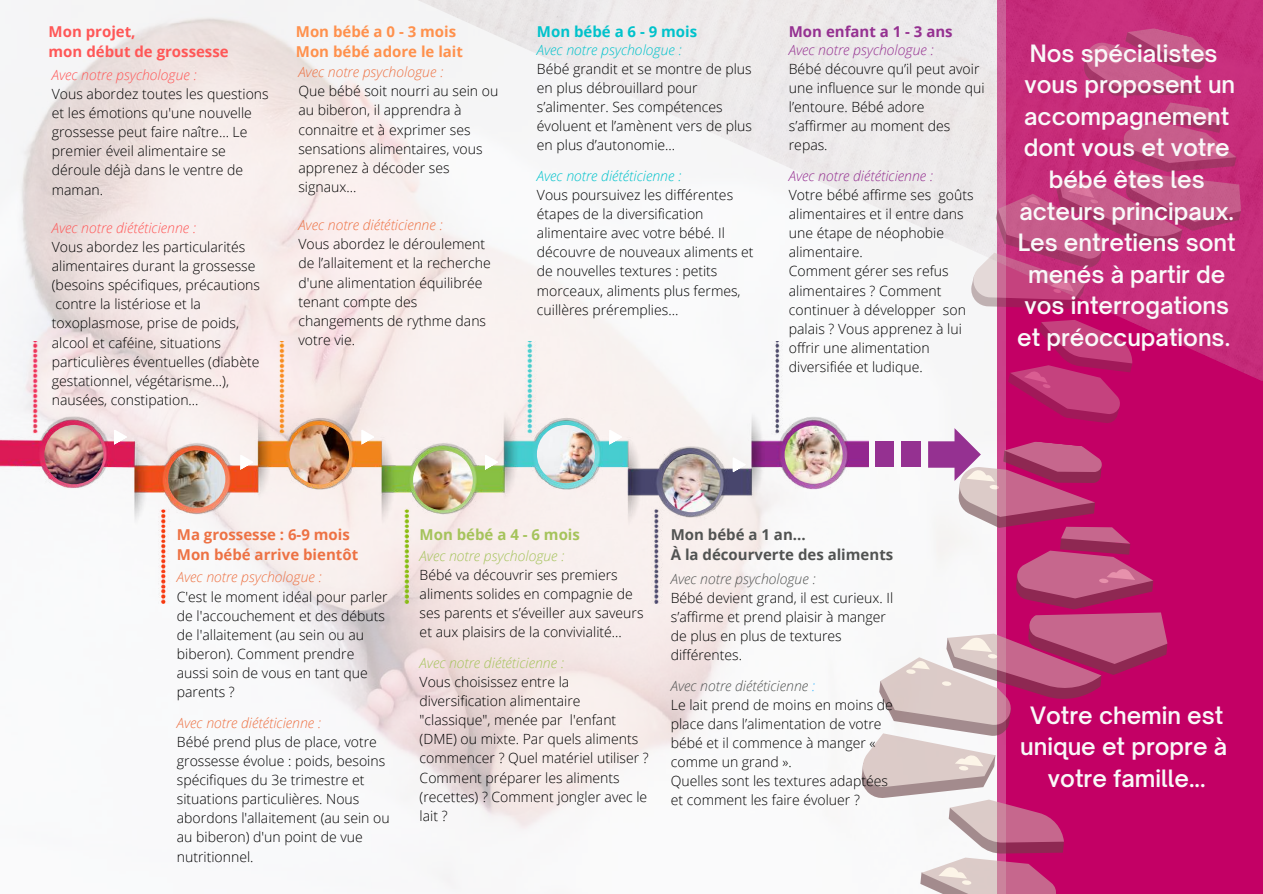
<style>
.page{position:relative;width:1263px;height:894px;background:#fff}
.page>*{position:absolute;margin:0;border:0;box-sizing:border-box;transform-origin:0 0}
.t1{font:600 22.95px/31.5px "Open Sauce One";color:#f9f9f9;text-align:center}
.t2{font:700 15px/20.2px "Open Sans";color:#ed7244}
.t3{font:700 15px/20.2px "Open Sans";color:#515352}
.t4{font:700 15px/20.2px "Open Sans";color:#ff914d}
.t5{font:700 15px/20.2px "Open Sans";color:#ff5757}
.t6{font:700 15px "Open Sans";color:#953191}
.t7{font:700 15px "Open Sans";color:#a5c35b}
.t8{font:700 15px "Open Sans";color:#00c2cb}
.t9{font:300 14.1px/19px "Open Sans";color:#000}
.t10{font:italic 300 14.1px "Open Sans";color:#ed7244}
.t11{font:italic 300 14.1px "Open Sans";color:#ff5757}
.t12{font:italic 300 14.1px "Open Sans";color:#a5c35b}
.t13{font:italic 300 14.1px "Open Sans";color:#00c2cb}
.t14{font:italic 300 14.1px "Open Sans";color:#953191}
.t15{font:italic 300 14.1px "Open Sans";color:#515352}
.s1{font-style:italic;color:#515352}
.s2{font-style:italic;color:#38b6ff}
</style>
<div class="page">
<div style="left:997px;top:0;width:266px;height:893px;background:#c30065"></div>
<img style="left:10px;top:0;width:733px;height:889px">
<img style="left:406px;top:0;width:541px;height:341px">
<img style="left:0;top:341px;width:849px;height:262px">
<img style="left:44px;top:425px;width:60px;height:59px;border-radius:50%">
<img style="left:168px;top:450px;width:57px;height:57px;border-radius:50%">
<img style="left:289px;top:425px;width:60px;height:59px;border-radius:50%">
<img style="left:413px;top:450px;width:60px;height:60px;border-radius:50%">
<img style="left:537px;top:425px;width:58px;height:58px;border-radius:50%">
<img style="left:662px;top:454px;width:58px;height:58px;border-radius:50%">
<img style="left:785px;top:425px;width:58px;height:58px;border-radius:50%">
<svg style="left:849px;top:440px;width:319px;height:358px"></svg>
<svg style="left:886px;top:464px;width:258px;height:429px"></svg>
<svg style="left:928px;top:440px;width:53px;height:41px"></svg>
<div style="left:875px;top:441px;width:19px;height:25px;background:#953191"></div>
<svg style="left:107px;top:425px;width:21px;height:20px"></svg>
<svg style="left:234px;top:450px;width:20px;height:20px"></svg>
<svg style="left:355px;top:425px;width:20px;height:20px"></svg>
<svg style="left:478px;top:450px;width:21px;height:20px"></svg>
<svg style="left:602px;top:425px;width:21px;height:20px"></svg>
<svg style="left:726px;top:453px;width:20px;height:19px"></svg>
<div style="left:901px;top:441px;width:19px;height:25px;background:#953191"></div>
<svg style="left:947px;top:437px;width:221px;height:9px"></svg>
<svg style="left:947px;top:0;width:316px;height:437px"></svg>
<svg style="left:980px;top:34px;width:260px;height:381px"></svg>
<p class="t5" style="left:49px;top:21px;width:182px">Mon projet,<br>mon début de grossesse</p>
<p class="t11" style="left:52px;top:65px;width:146px">Avec notre psychologue :</p>
<p class="t9" style="left:52px;top:84px;width:218px">Vous abordez toutes les questions et les émotions qu'une nouvelle grossesse peut faire naître... Le premier éveil alimentaire se déroule déjà dans le ventre de maman.</p>
<p class="t11" style="left:52px;top:218px;width:146px">Avec notre diététicienne :</p>
<p class="t9" style="left:52px;top:237px;width:210px">Vous abordez les particularités alimentaires durant la grossesse (besoins spécifiques, précautions contre la listériose et la toxoplasmose, prise de poids, alcool et caféine, situations particulières éventuelles (diabète gestationnel, végétarisme...), nausées, constipation...</p>
<p class="t4" style="left:296px;top:21px;width:169px">Mon bébé a 0 - 3 mois<br>Mon bébé adore le lait</p>
<p class="t10" style="left:298px;top:62px;width:146px">Avec notre psychologue :</p>
<p class="t9" style="left:298px;top:81px;width:201px">Que bébé soit nourri au sein ou au biberon, il apprendra à connaitre et à exprimer ses sensations alimentaires, vous apprenez à décoder ses signaux...</p>
<p class="t10" style="left:298px;top:215px;width:146px">Avec notre diététicienne :</p>
<p class="t9" style="left:298px;top:234px;width:194px">Vous abordez le déroulement de l’allaitement et la recherche d'une alimentation équilibrée tenant compte des changements de rythme dans votre vie.</p>
<p class="t8" style="left:537px;top:20px;width:162px">Mon bébé a 6 - 9 mois</p>
<p class="t13" style="left:537px;top:40px;width:146px">Avec notre psychologue :</p>
<p class="t9" style="left:537px;top:59px;width:217px">Bébé grandit et se montre de plus en plus débrouillard pour s’alimenter. Ses compétences évoluent et l’amènent vers de plus en plus d’autonomie...</p>
<p class="t13" style="left:537px;top:166px;width:146px">Avec notre diététicienne :</p>
<p class="t9" style="left:537px;top:185px;width:218px">Vous poursuivez les différentes étapes de la diversification alimentaire avec votre bébé. Il découvre de nouveaux aliments et de nouvelles textures : petits morceaux, aliments plus fermes, cuillères préremplies…</p>
<p class="t6" style="left:789px;top:20px;width:165px">Mon enfant a 1 - 3 ans</p>
<p class="t14" style="left:789px;top:40px;width:146px">Avec notre psychologue :</p>
<p class="t9" style="left:789px;top:59px;width:197px">Bébé découvre qu’il peut avoir une influence sur le monde qui l’entoure. Bébé adore s’affirmer au moment des repas.</p>
<p class="t14" style="left:789px;top:166px;width:146px">Avec notre diététicienne :</p>
<p class="t9" style="left:789px;top:185px;width:186px">Votre bébé affirme ses goûts alimentaires et il entre dans une étape de néophobie alimentaire.<br>Comment gérer ses refus alimentaires ? Comment continuer à développer son palais ? Vous apprenez à lui offrir une alimentation diversifiée et ludique.</p>
<h1 class="t1" style="left:1017px;top:37px;width:220px">Nos spécialistes vous proposent un accompagnement dont vous et votre bébé êtes les acteurs principaux.<br>Les entretiens sont menés à partir de vos interrogations et préoccupations.</h1>
<p class="t2" style="left:177px;top:524px;width:183px">Ma grossesse : 6-9 mois<br>Mon bébé arrive bientôt</p>
<p class="t10" style="left:177px;top:567px;width:146px">Avec notre psychologue :</p>
<p class="t9" style="left:177px;top:586px;width:212px">C'est le moment idéal pour parler de l'accouchement et des débuts de l'allaitement (au sein ou au biberon). Comment prendre aussi soin de vous en tant que parents ?</p>
<p class="t10" style="left:177px;top:712px;width:146px">Avec notre diététicienne :</p>
<p class="t9" style="left:177px;top:731px;width:214px">Bébé prend plus de place, votre grossesse évolue : poids, besoins spécifiques du 3e trimestre et situations particulières. Nous abordons l'allaitement (au sein ou au biberon) d'un point de vue nutritionnel.</p>
<p class="t7" style="left:420px;top:524px;width:162px">Mon bébé a 4 - 6 mois</p>
<p class="t12" style="left:420px;top:545px;width:146px">Avec notre psychologue :</p>
<p class="t9" style="left:420px;top:564px;width:225px">Bébé va découvrir ses premiers aliments solides en compagnie de ses parents et s’éveiller aux saveurs et aux plaisirs de la convivialité...</p>
<p class="t12" style="left:420px;top:652px;width:146px">Avec notre diététicienne :</p>
<p class="t9" style="left:420px;top:671px;width:231px">Vous choisissez entre la diversification alimentaire "classique", menée par l'enfant (DME) ou mixte. Par quels aliments commencer ? Quel matériel utiliser ?<br>Comment préparer les aliments (recettes) ? Comment jongler avec le lait ?</p>
<p class="t3" style="left:671px;top:524px;width:224px">Mon bébé a 1 an...<br>À la décourverte des aliments</p>
<p class="t15" style="left:671px;top:568px;width:146px">Avec notre psychologue :</p>
<p class="t9" style="left:671px;top:587px;width:224px">Bébé devient grand, il est curieux. Il s’affirme et prend plaisir à manger de plus en plus de textures différentes.</p>
<p class="t9" style="left:671px;top:675px;width:224px"><span class="s1">Avec notre diététicienne</span> <span class="s2">:<br></span>Le lait prend de moins en moins de place dans l’alimentation de votre bébé et il commence à manger « comme un grand ».<br>Quelles sont les textures adaptées et comment les faire évoluer ?</p>
<h1 class="t1" style="left:1020px;top:699px;width:208px">Votre chemin est unique et propre à votre famille...</h1>
</div>
